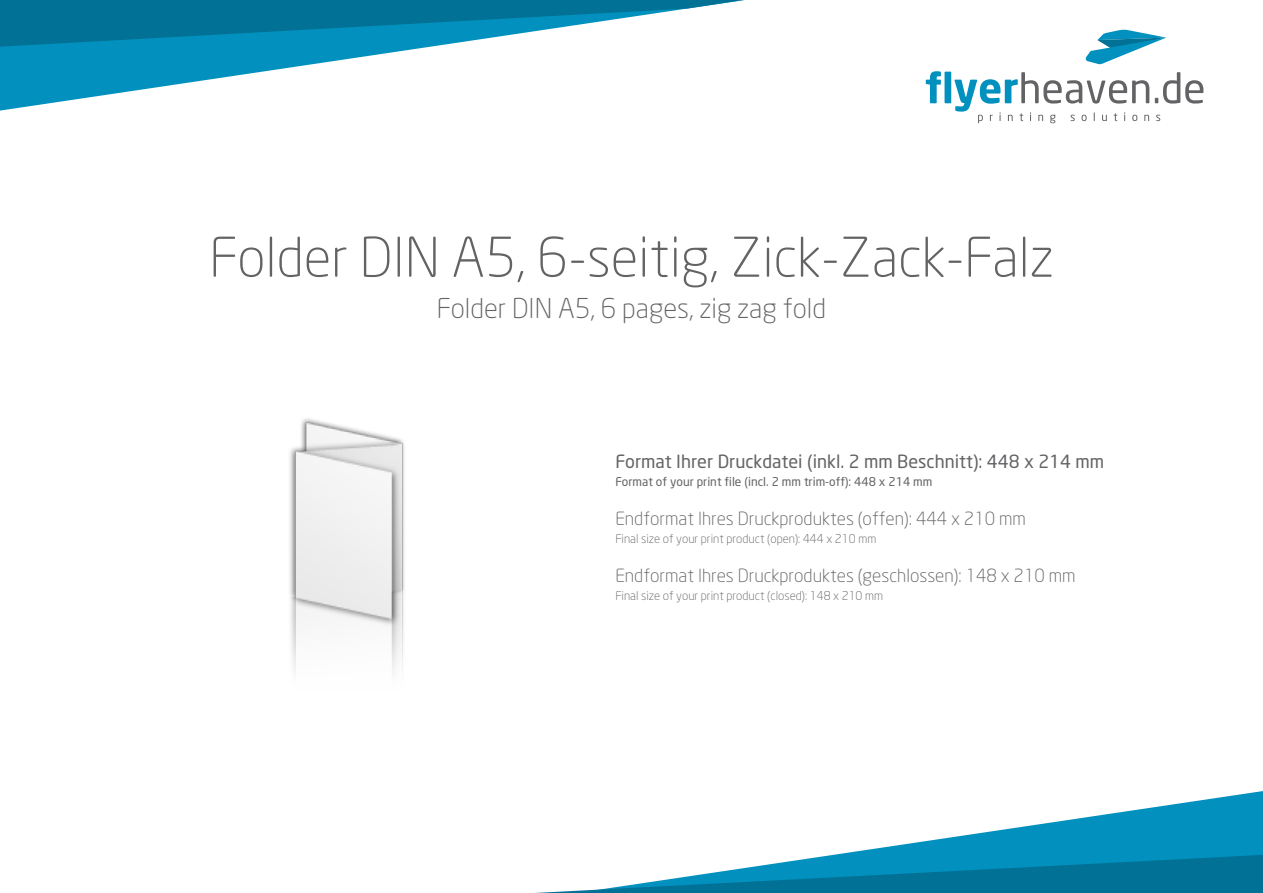
<style>
.page{position:relative;width:1263px;height:893px;background:#fff}
.page>*{position:absolute;margin:0;border:0;box-sizing:border-box;transform-origin:0 0}
.t1{font:300 54px "Neo Sans";color:#636366}
.t2{font:300 27px "Neo Sans";color:#636366}
.t3{font:300 18px "Neo Sans";color:#636366}
.t4{font:18px "Neo Sans";color:#636366}
.t5{font:300 12px "Neo Sans";color:#636366}
.t6{font:12px "Neo Sans";color:#636366}
</style>
<div class="page">
<svg style="left:0;top:47px;width:428px;height:64px"></svg>
<svg style="left:0;top:0;width:744px;height:47px"></svg>
<svg style="left:833px;top:791px;width:430px;height:64px"></svg>
<svg style="left:535px;top:855px;width:728px;height:38px"></svg>
<svg style="left:1085px;top:29px;width:81px;height:35px"></svg>
<svg style="left:1156px;top:115px;width:4px;height:6px"></svg>
<svg style="left:1155px;top:72px;width:48px;height:32px"></svg>
<svg style="left:926px;top:71px;width:15px;height:32px"></svg>
<div style="left:944px;top:72px;width:7px;height:31px;background:#0291be"></div>
<svg style="left:954px;top:72px;width:195px;height:51px"></svg>
<img style="left:289px;top:418px;width:116px;height:254px">
<h1 class="t1" style="left:209px;top:225px;width:846px">Folder DIN A5, 6-seitig, Zick-Zack-Falz</h1>
<h2 class="t2" style="left:437px;top:292px;width:391px">Folder DIN A5, 6 pages, zig zag fold</h2>
<p class="t4" style="left:615px;top:450px;width:490px">Format Ihrer Druckdatei (inkl. 2 mm Beschnitt): 448 x 214 mm</p>
<p class="t6" style="left:615px;top:474px;width:319px">Format of your print file (incl. 2 mm trim-off): 448 x 214 mm</p>
<p class="t3" style="left:615px;top:507px;width:412px">Endformat Ihres Druckproduktes (offen): 444 x 210 mm</p>
<p class="t5" style="left:615px;top:531px;width:262px">Final size of your print product (open): 444 x 210 mm</p>
<p class="t3" style="left:615px;top:564px;width:462px">Endformat Ihres Druckproduktes (geschlossen): 148 x 210 mm</p>
<p class="t5" style="left:615px;top:588px;width:269px">Final size of your print product (closed): 148 x 210 mm</p>
</div>
